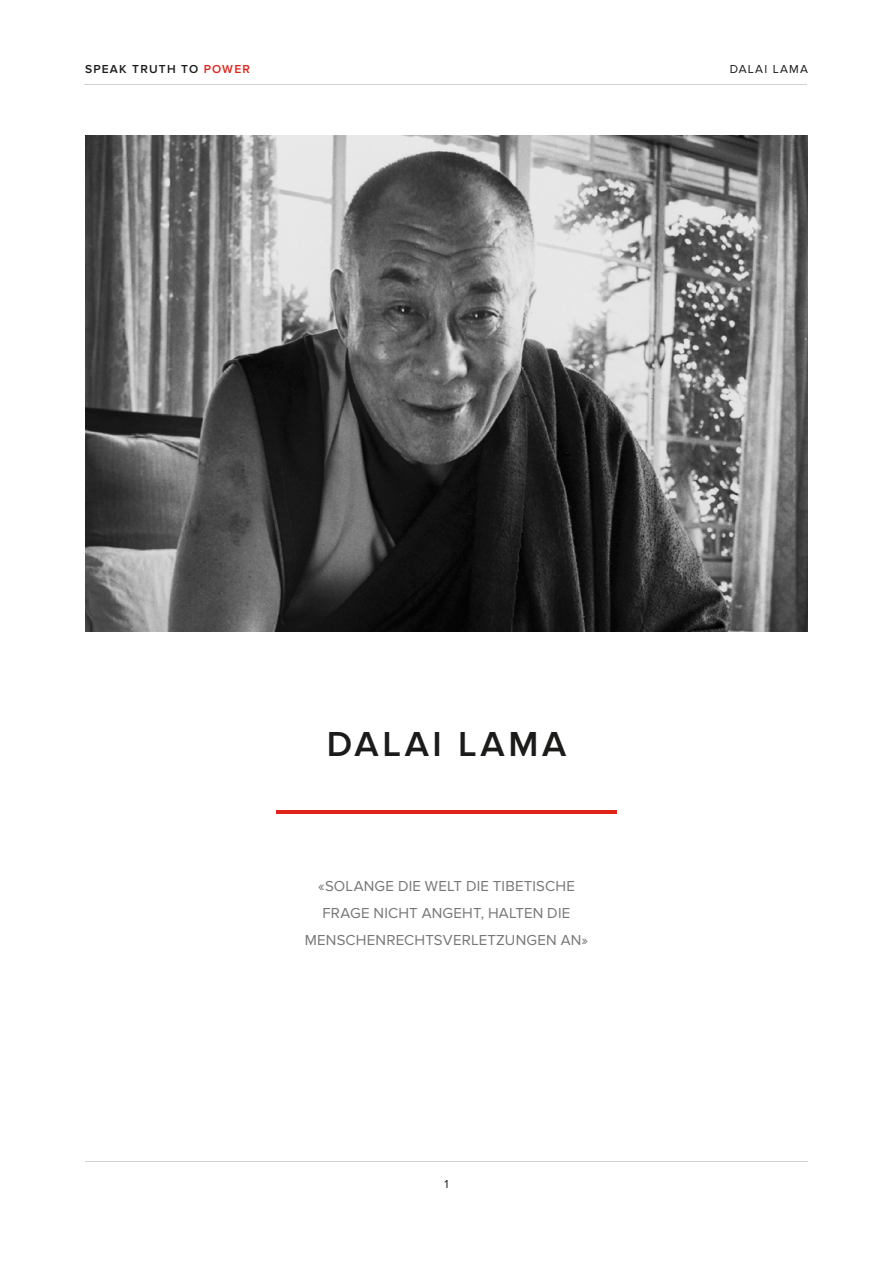
<style>
.page{position:relative;width:893px;height:1263px;background:#fff}
.page>*{position:absolute;margin:0;border:0;box-sizing:border-box;transform-origin:0 0}
.t1{font:600 36px "Proxima Nova";letter-spacing:.1em;color:#1b1b1a}
.t2{font:15px/27px "Proxima Nova";letter-spacing:.01em;color:#767676;text-align:center}
.t3{font:600 12px "Proxima Nova";letter-spacing:.1em;color:#1b1b1a}
.t4{font:12px "Proxima Nova";letter-spacing:.1em;color:#1b1b1a}
.s1{color:#e2231a}
</style>
<div class="page">
<hr style="left:84px;top:84px;width:723px;height:1px;background:#d1d1d1">
<hr style="left:276px;top:812px;width:341px;height:2px;background:#e2231a">
<hr style="left:276px;top:810px;width:341px;height:2px;background:#e2231a">
<img style="left:85px;top:135px;width:723px;height:496px">
<hr style="left:85px;top:1161px;width:723px;height:1px;background:#d1d1d1">
<p class="t3" style="left:85px;top:63px;width:166px">SPEAK TRUTH TO <span class="s1">POWER</span></p>
<p class="t4" style="left:730px;top:63px;width:80px">DALAI LAMA</p>
<h1 class="t1" style="left:327px;top:723px;width:241px">DALAI LAMA</h1>
<p class="t2" style="left:305px;top:873px;width:285px">«SOLANGE DIE WELT DIE TIBETISCHE<br>FRAGE NICHT ANGEHT, HALTEN DIE<br>MENSCHENRECHTSVERLETZUNGEN AN»</p>
<p class="t4" style="left:444px;top:1177px;width:6px">1</p>
</div>
